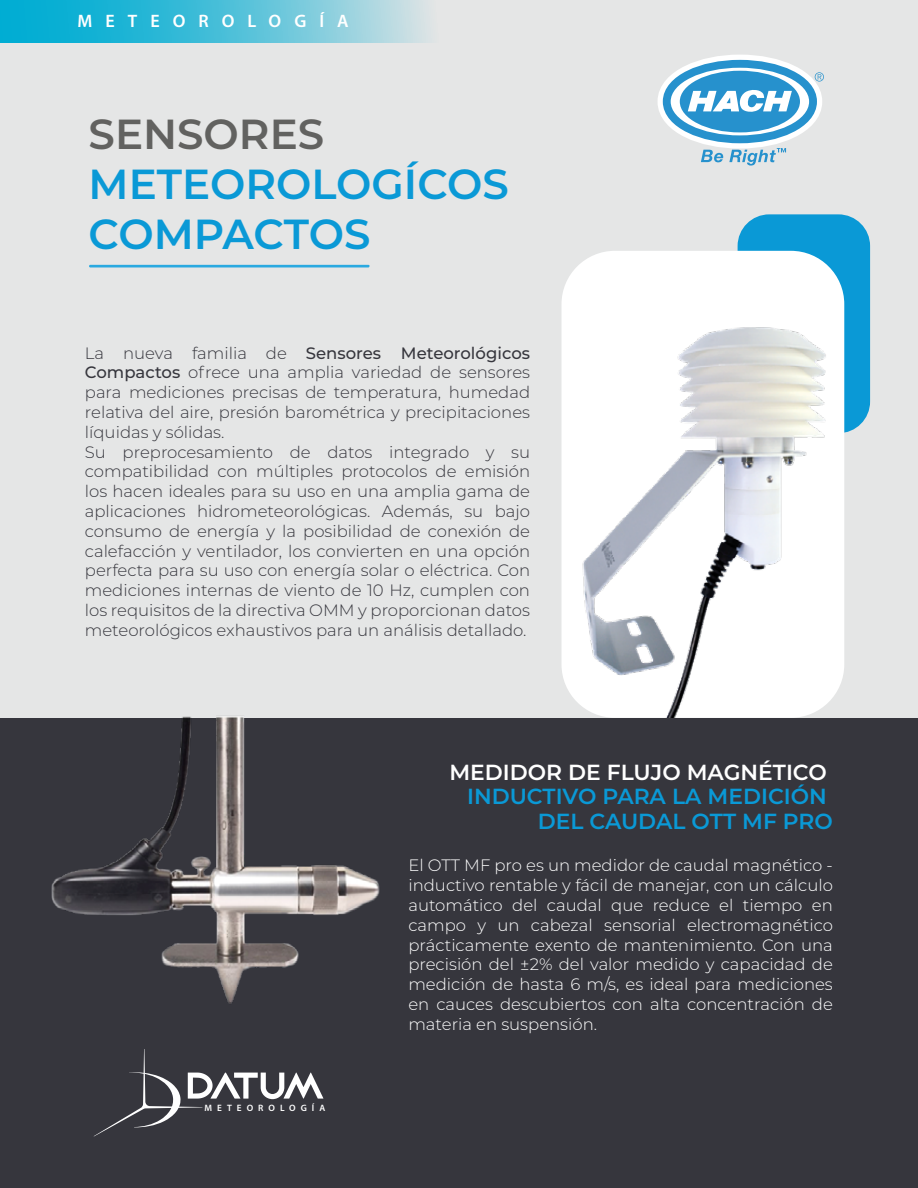
<style>
.page{position:relative;width:918px;height:1188px;background:#fff}
.page>*{position:absolute;margin:0;border:0;box-sizing:border-box;transform-origin:0 0}
.t1{font:600 42px/50.4px "Montserrat";color:#0a99d6}
.t2{font:600 42px "Montserrat";color:#626260}
.t3{font:600 21.75px/24.6px "Montserrat";color:#0a99d6;text-align:right}
.t4{font:600 21.75px "Montserrat";color:#fff}
.t5{font:600 18px "Myriad Pro";letter-spacing:.72em;color:#fff}
.t6{font:300 16.5px/19.8px "Montserrat";color:#36363d}
.t7{font:300 16.5px/19.8px "Montserrat";color:#fff;text-align:justify}
.t8{font:600 9.3px "Myriad Pro";letter-spacing:.54em;color:#fff}
.s1{font-weight:500}
</style>
<div class="page">
<div style="left:0;top:0;width:918px;height:724px;background:#e5e6e6"></div>
<svg style="left:0;top:0;width:428px;height:42px;background:#51c0d9"></svg>
<div style="left:738px;top:214px;width:132px;height:219px;background:#0a99d6;border-radius:32px"></div>
<div style="left:0;top:718px;width:918px;height:470px;background:#36363d"></div>
<hr style="left:89px;top:265px;width:281px;height:2px;background:#2aa9e0">
<div style="left:562px;top:251px;width:282px;height:467px;background:#fff;border-radius:53px"></div>
<img style="left:561px;top:286px;width:310px;height:432px">
<img style="left:51px;top:716px;width:329px;height:288px">
<svg style="left:94px;top:1049px;width:229px;height:87px"></svg>
<div style="left:658px;top:55px;width:164px;height:94px;border:26px solid #fff;border-radius:50%"></div>
<div style="left:663px;top:60px;width:154px;height:83px;border:16px solid #2691cd;border-radius:50%"></div>
<svg style="left:815px;top:72px;width:9px;height:10px"></svg>
<svg style="left:671px;top:68px;width:138px;height:67px;background:#75b9df"></svg>
<svg style="left:701px;top:150px;width:22px;height:12px"></svg>
<svg style="left:729px;top:148px;width:57px;height:18px"></svg>
<p class="t5" style="left:78px;top:10px;width:273px">METEOROLOGÍA</p>
<h1 class="t2" style="left:89px;top:104px;width:237px">SENSORES</h1>
<h1 class="t1" style="left:89px;top:157px;width:422px">METEOROLOGÍCOS<br>COMPACTOS</h1>
<p class="t6" style="left:85px;top:342px;width:447px">La nueva familia de <span class="s1">Sensores Meteorológicos Compactos</span> ofrece una amplia variedad de sensores para mediciones precisas de temperatura, humedad relativa del aire, presión barométrica y precipitaciones líquidas y sólidas.<br>Su preprocesamiento de datos integrado y su compatibilidad con múltiples protocolos de emisión los hacen ideales para su uso en una amplia gama de aplicaciones hidrometeorológicas. Además, su bajo consumo de energía y la posibilidad de conexión de calefacción y ventilador, los convierten en una opción perfecta para su uso con energía solar o eléctrica. Con mediciones internas de viento de 10 Hz, cumplen con los requisitos de la directiva OMM y proporcionan datos meteorológicos exhaustivos para un análisis detallado.</p>
<h2 class="t4" style="left:449px;top:756px;width:379px">MEDIDOR DE FLUJO MAGNÉTICO</h2>
<h2 class="t3" style="left:467px;top:783px;width:367px">INDUCTIVO PARA LA MEDICIÓN<br>DEL CAUDAL OTT MF PRO</h2>
<p class="t8" style="left:205px;top:1102px;width:122px">METEOROLOGÍA</p>
<p class="t7" style="left:408px;top:855px;width:426px">El OTT MF pro es un medidor de caudal magnético - inductivo rentable y fácil de manejar, con un cálculo automático del caudal que reduce el tiempo en campo y un cabezal sensorial electromagnético prácticamente exento de mantenimiento. Con una precisión del ±2% del valor medido y capacidad de medición de hasta 6 m/s, es ideal para mediciones en cauces descubiertos con alta concentración de materia en suspensión.</p>
</div>
